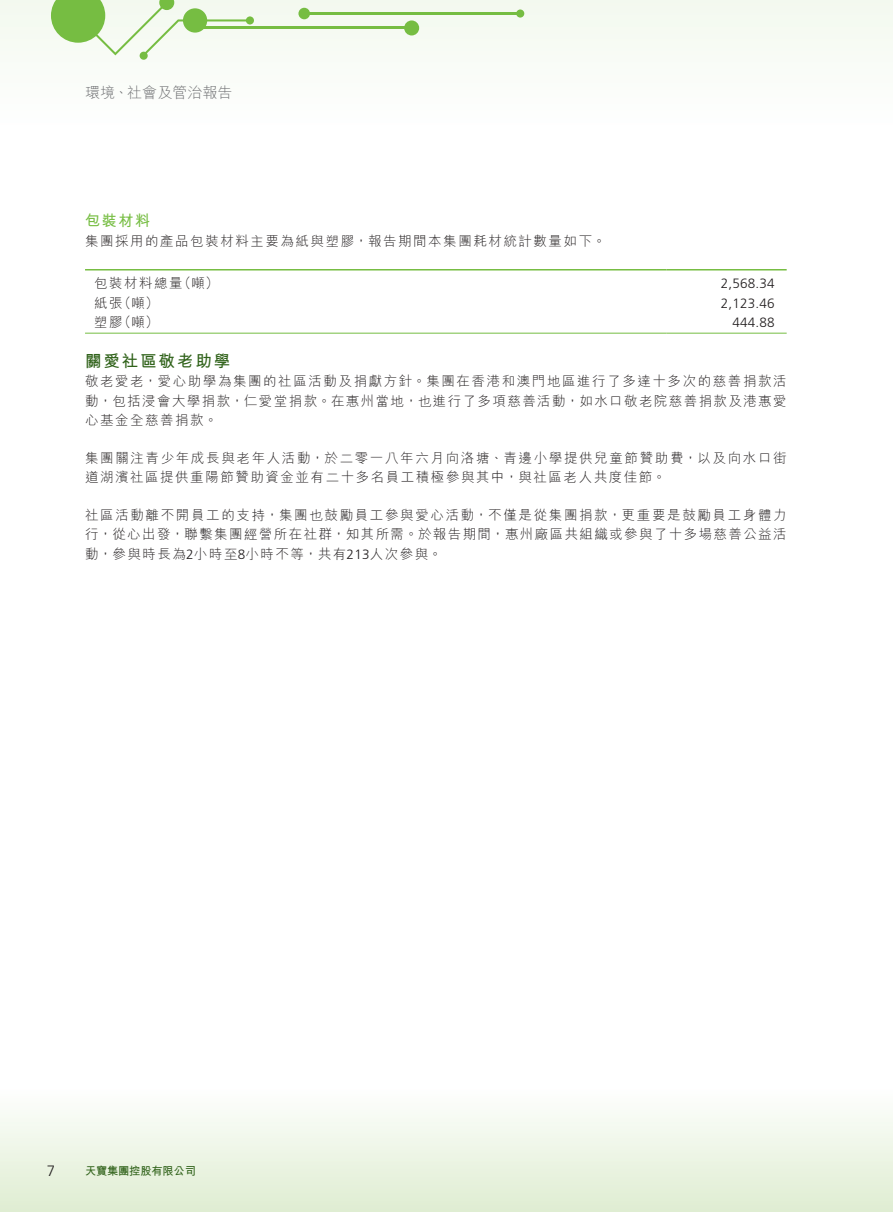
<style>
.page{position:relative;width:893px;height:1212px;background:#fff}
.page>*{position:absolute;margin:0;border:0;box-sizing:border-box;transform-origin:0 0}
._03_H1{font:700 16.5px "M Hei HK";letter-spacing:.115em;color:#30621a}
.t1{font:300 15px "M Hei HK";letter-spacing:.005em;color:#6c6d70}
._04___H2{font:700 15px "M Hei HK";color:#76bd42}
.t2{font:300 15px "Frutiger LT Std";color:#231f20}
._11_P0{font:300 13.5px/19.5px "M Hei HK";letter-spacing:.115em;color:#231f20;text-align:justify}
._01_Body_Text{font:300 13.5px "Frutiger LT Std";letter-spacing:.015em;color:#231f20}
._15_Table_Stub{font:300 13.5px "M Hei HK";letter-spacing:.115em;color:#231f20}
.t3{font:700 11.25px "M Hei HK";letter-spacing:-.015em;color:#30621a}
.s1{font-family:"Frutiger LT Std"}
</style>
<div class="page">
<div style="left:0;top:1089px;width:893px;height:123px;background:linear-gradient(to bottom,#fefffe,#dfedd1)"></div>
<div style="left:0;top:0;width:893px;height:127px;background:#f9fcf8"></div>
<div style="left:298px;top:8px;width:12px;height:11px;background:#76bd42;border-radius:50%"></div>
<div style="left:404px;top:20px;width:15px;height:15px;background:#76bd42;border-radius:50%"></div>
<div style="left:246px;top:16px;width:8px;height:9px;background:#76bd42;border-radius:50%"></div>
<div style="left:516px;top:9px;width:8px;height:9px;background:#76bd42;border-radius:50%"></div>
<div style="left:140px;top:52px;width:8px;height:8px;background:#76bd42;border-radius:50%"></div>
<svg style="left:51px;top:0;width:198px;height:56px"></svg>
<hr style="left:195px;top:26px;width:217px;height:2px;background:#76bd42">
<hr style="left:303px;top:12px;width:217px;height:2px;background:#76bd42">
<hr style="left:85px;top:269px;width:582px;height:1px;background:#76bd42">
<hr style="left:667px;top:269px;width:120px;height:1px;background:#76bd42">
<hr style="left:85px;top:333px;width:582px;height:1px;background:#76bd42">
<hr style="left:667px;top:333px;width:120px;height:1px;background:#76bd42">
<p class="t1" style="left:85px;top:82px;width:149px">環境、社會及管治報告</p>
<p class="_04___H2" style="left:85px;top:210px;width:67px">包裝材料</p>
<p class="_11_P0" style="left:85px;top:230px;width:522px">集團採用的產品包裝材料主要為紙與塑膠，報告期間本集團耗材統計數量如下。</p>
<p class="_15_Table_Stub" style="left:178px;top:274px;width:42px">（噸(</p>
<p class="_15_Table_Stub" style="left:94px;top:274px;width:90px">包裝材料總量</p>
<p class="_01_Body_Text" style="left:721px;top:276px;width:55px">2,568.34</p>
<p class="_15_Table_Stub" style="left:118px;top:293px;width:42px">（噸(</p>
<p class="_15_Table_Stub" style="left:94px;top:293px;width:30px">紙張</p>
<p class="_01_Body_Text" style="left:721px;top:295px;width:55px">2,123.46</p>
<p class="_15_Table_Stub" style="left:118px;top:313px;width:42px">（噸(</p>
<p class="_15_Table_Stub" style="left:94px;top:313px;width:30px">塑膠</p>
<p class="_03_H1" style="left:85px;top:349px;width:147px">關愛社區敬老助學</p>
<p class="_11_P0" style="left:85px;top:371px;width:703px">敬老愛老，愛心助學為集團的社區活動及捐獻方針。集團在香港和澳門地區進行了多達十多次的慈善捐款活動，包括浸會大學捐款，仁愛堂捐款。在惠州當地，也進行了多項慈善活動，如水口敬老院慈善捐款及港惠愛心基金全慈善捐款。</p>
<p class="_11_P0" style="left:85px;top:448px;width:703px">集團關注青少年成長與老年人活動，於二零一八年六月向洛塘、青邊小學提供兒童節贊助費，以及向水口街道湖濱社區提供重陽節贊助資金並有二十多名員工積極參與其中，與社區老人共度佳節。</p>
<p class="_11_P0" style="left:85px;top:505px;width:703px">社區活動離不開員工的支持，集團也鼓勵員工參與愛心活動，不僅是從集團捐款，更重要是鼓勵員工身體力行，從心出發，聯繫集團經營所在社群，知其所需。於報告期間，惠州廠區共組織或參與了十多場慈善公益活動，參與時長為<span class="s1">2</span>小時至<span class="s1">8</span>小時不等，共有<span class="s1">213</span>人次參與。</p>
<p class="_01_Body_Text" style="left:732px;top:315px;width:44px">444.88</p>
<p class="t2" style="left:47px;top:1162px;width:10px">7</p>
<p class="t3" style="left:85px;top:1163px;width:112px">天寶集團控股有限公司</p>
</div>
